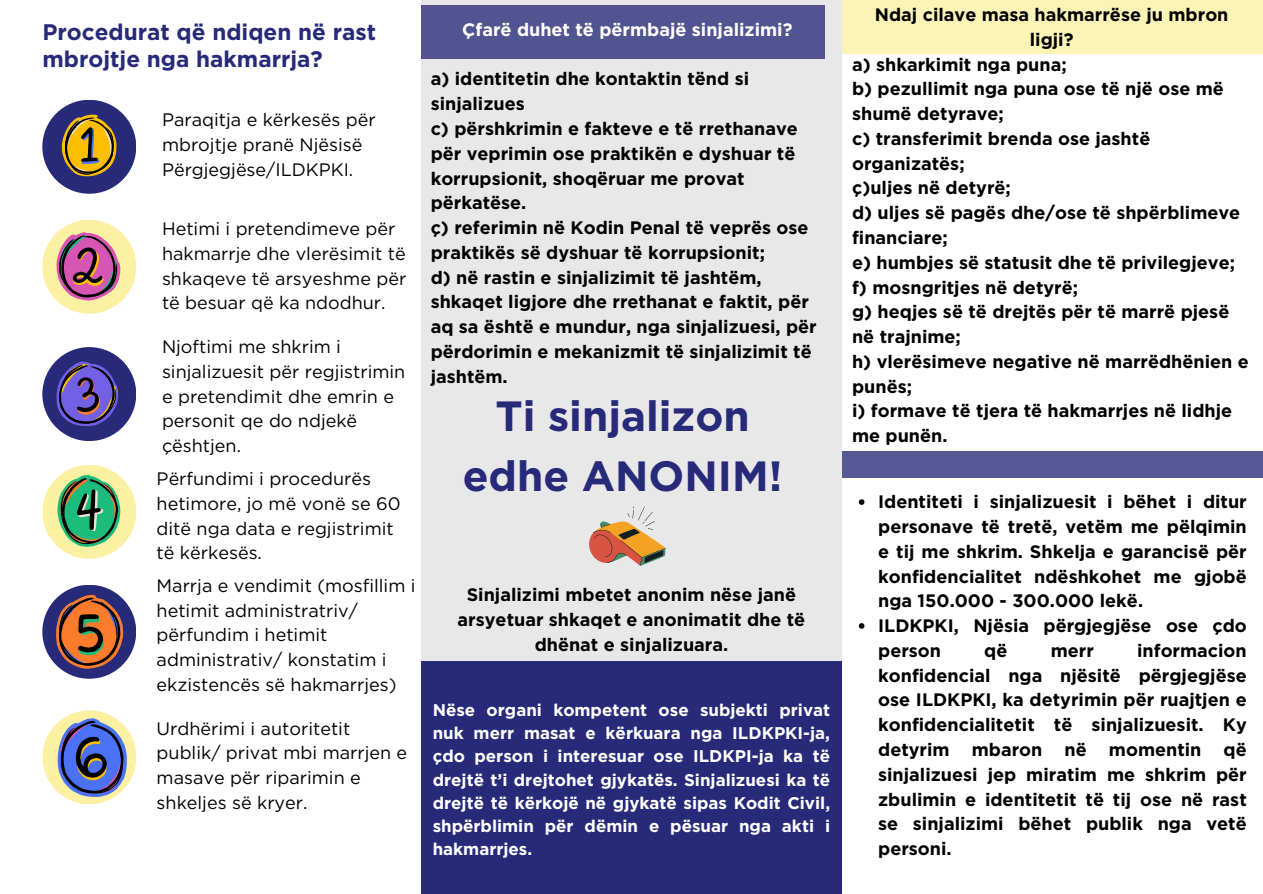
<style>
.page{position:relative;width:1263px;height:894px;background:#fff}
.page>*{position:absolute;margin:0;border:0;box-sizing:border-box;transform-origin:0 0}
.t1{font:700 42.15px/59.1px "Gotham";color:#272a79;text-align:center}
.t2{font:700 22.5px/27px "Gotham";color:#272a79}
.t3{font:700 18px/24.8px "Gotham";color:#000}
.t4{font:18px/24.8px "Gotham";color:#000}
.t5{font:700 18px "Gotham";color:#fff}
.t6{font:700 16.95px/23.2px "Gotham";color:#fff;text-align:justify}
</style>
<div class="page">
<div style="left:421px;top:0;width:421px;height:669px;background:#e8e8e8"></div>
<div style="left:421px;top:661px;width:421px;height:232px;background:#272a79"></div>
<div style="left:842px;top:451px;width:421px;height:27px;background:#575996"></div>
<div style="left:42px;top:100px;width:94px;height:94px;background:#272a79;border-radius:50%"></div>
<div style="left:42px;top:220px;width:94px;height:93px;background:#fcf1a3;border-radius:50%"></div>
<div style="left:42px;top:347px;width:94px;height:94px;background:#272a79;border-radius:50%"></div>
<div style="left:42px;top:465px;width:94px;height:93px;background:#fcf1a3;border-radius:50%"></div>
<div style="left:42px;top:584px;width:94px;height:94px;background:#272a79;border-radius:50%"></div>
<div style="left:42px;top:710px;width:94px;height:94px;background:#fcf1a3;border-radius:50%"></div>
<svg style="left:62px;top:114px;width:55px;height:62px"></svg>
<svg style="left:56px;top:232px;width:65px;height:68px"></svg>
<svg style="left:56px;top:361px;width:62px;height:65px"></svg>
<svg style="left:57px;top:474px;width:63px;height:72px"></svg>
<svg style="left:56px;top:594px;width:67px;height:74px"></svg>
<svg style="left:57px;top:718px;width:70px;height:79px"></svg>
<div style="left:421px;top:5px;width:403px;height:53px;background:#525491"></div>
<div style="left:842px;top:0;width:421px;height:53px;background:#fcf4b7"></div>
<svg style="left:589px;top:506px;width:76px;height:59px"></svg>
<svg style="left:859px;top:499px;width:5px;height:5px"></svg>
<svg style="left:859px;top:623px;width:5px;height:5px"></svg>
<p class="t2" style="left:42px;top:18px;width:335px">Procedurat që ndiqen në rast mbrojtje nga hakmarrja?</p>
<p class="t4" style="left:162px;top:107px;width:215px">Paraqitja e kërkesës për mbrojtje pranë Njësisë<br>Përgjegjëse/ILDKPKI.</p>
<p class="t4" style="left:162px;top:216px;width:246px">Hetimi i pretendimeve për hakmarrje dhe vlerësimit të shkaqeve të arsyeshme për të besuar që ka ndodhur.</p>
<p class="t4" style="left:162px;top:334px;width:245px">Njoftimi me shkrim i sinjalizuesit për regjistrimin e pretendimit dhe emrin e personit qe do ndjekë çështjen.</p>
<p class="t4" style="left:157px;top:466px;width:245px">Përfundimi i procedurës hetimore, jo më vonë se 60 ditë nga data e regjistrimit të kërkesës.</p>
<p class="t4" style="left:157px;top:572px;width:260px">Marrja e vendimit (mosfillim i hetimit administratriv/ përfundim i hetimit administrativ/ konstatim i ekzistencës së hakmarrjes)</p>
<p class="t4" style="left:157px;top:715px;width:252px">Urdhërimi i autoritetit publik/ privat mbi marrjen e masave për riparimin e shkeljes së kryer.</p>
<p class="t5" style="left:462px;top:19px;width:332px">Çfarë duhet të përmbajë sinjalizimi?</p>
<p class="t3" style="left:431px;top:66px;width:320px">a) identitetin dhe kontaktin tënd si sinjalizues</p>
<p class="t3" style="left:431px;top:116px;width:369px">c) përshkrimin e fakteve e të rrethanave për veprimin ose praktikën e dyshuar të korrupsionit, shoqëruar me provat përkatëse.</p>
<p class="t3" style="left:431px;top:215px;width:379px">ç) referimin në Kodin Penal të veprës ose praktikës së dyshuar të korrupsionit;</p>
<p class="t3" style="left:431px;top:264px;width:388px">d) në rastin e sinjalizimit të jashtëm, shkaqet ligjore dhe rrethanat e faktit, për aq sa është e mundur, nga sinjalizuesi, për përdorimin e mekanizmit të sinjalizimit të jashtëm.</p>
<p class="t1" style="left:463px;top:386px;width:321px">Ti sinjalizon edhe ANONIM!</p>
<p class="t3" style="left:458px;top:582px;width:349px;text-align:center">Sinjalizimi mbetet anonim nëse janë arsyetuar shkaqet e anonimatit dhe të dhënat e sinjalizuara.</p>
<p class="t6" style="left:433px;top:697px;width:399px">Nëse organi kompetent ose subjekti privat nuk merr masat e kërkuara nga ILDKPKI-ja, çdo person i interesuar ose ILDKPI-ja ka të drejtë t’i drejtohet gjykatës. Sinjalizuesi ka të drejtë të kërkojë në gjykatë sipas Kodit Civil, shpërblimin për dëmin e pësuar nga akti i hakmarrjes.</p>
<p class="t3" style="left:875px;top:2px;width:355px;text-align:center">Ndaj cilave masa hakmarrëse ju mbron ligji?</p>
<p class="t3" style="left:852px;top:52px;width:216px">a) shkarkimit nga puna;</p>
<p class="t3" style="left:852px;top:76px;width:373px">b) pezullimit nga puna ose të një ose më shumë detyrave;</p>
<p class="t3" style="left:852px;top:126px;width:300px">c) transferimit brenda ose jashtë organizatës;</p>
<p class="t3" style="left:852px;top:175px;width:160px">ç)uljes në detyrë;</p>
<p class="t3" style="left:852px;top:200px;width:390px">d) uljes së pagës dhe/ose të shpërblimeve financiare;</p>
<p class="t3" style="left:852px;top:250px;width:384px">e) humbjes së statusit dhe të privilegjeve;</p>
<p class="t3" style="left:852px;top:274px;width:228px">f) mosngritjes në detyrë;</p>
<p class="t3" style="left:852px;top:299px;width:379px">g) heqjes së të drejtës për të marrë pjesë në trajnime;</p>
<p class="t3" style="left:852px;top:349px;width:398px">h) vlerësimeve negative në marrëdhënien e punës;</p>
<p class="t3" style="left:852px;top:398px;width:382px">i) formave të tjera të hakmarrjes në lidhje me punën.</p>
<p class="t3" style="left:878px;top:489px;width:370px;text-align:justify">Identiteti i sinjalizuesit i bëhet i ditur personave të tretë, vetëm me pëlqimin e tij me shkrim. Shkelja e garancisë për konfidencialitet ndëshkohet me gjobë nga 150.000 - 300.000 lekë.</p>
<p class="t3" style="left:878px;top:613px;width:370px">ILDKPKI, Njësia përgjegjëse ose çdo person</p>
<p class="t3" style="left:878px;top:638px;width:370px;text-align:justify;text-indent:259px">informacion konfidencial nga njësitë përgjegjëse ose ILDKPKI, ka detyrimin për ruajtjen e konfidencialitetit të sinjalizuesit. Ky detyrim mbaron në momentin që sinjalizuesi jep miratim me shkrim për zbulimin e identitetit të tij ose në rast se sinjalizimi bëhet publik nga vetë personi.</p>
<p class="t3" style="left:984px;top:638px;width:25px">që</p>
<p class="t3" style="left:1051px;top:638px;width:45px">merr</p>
</div>
